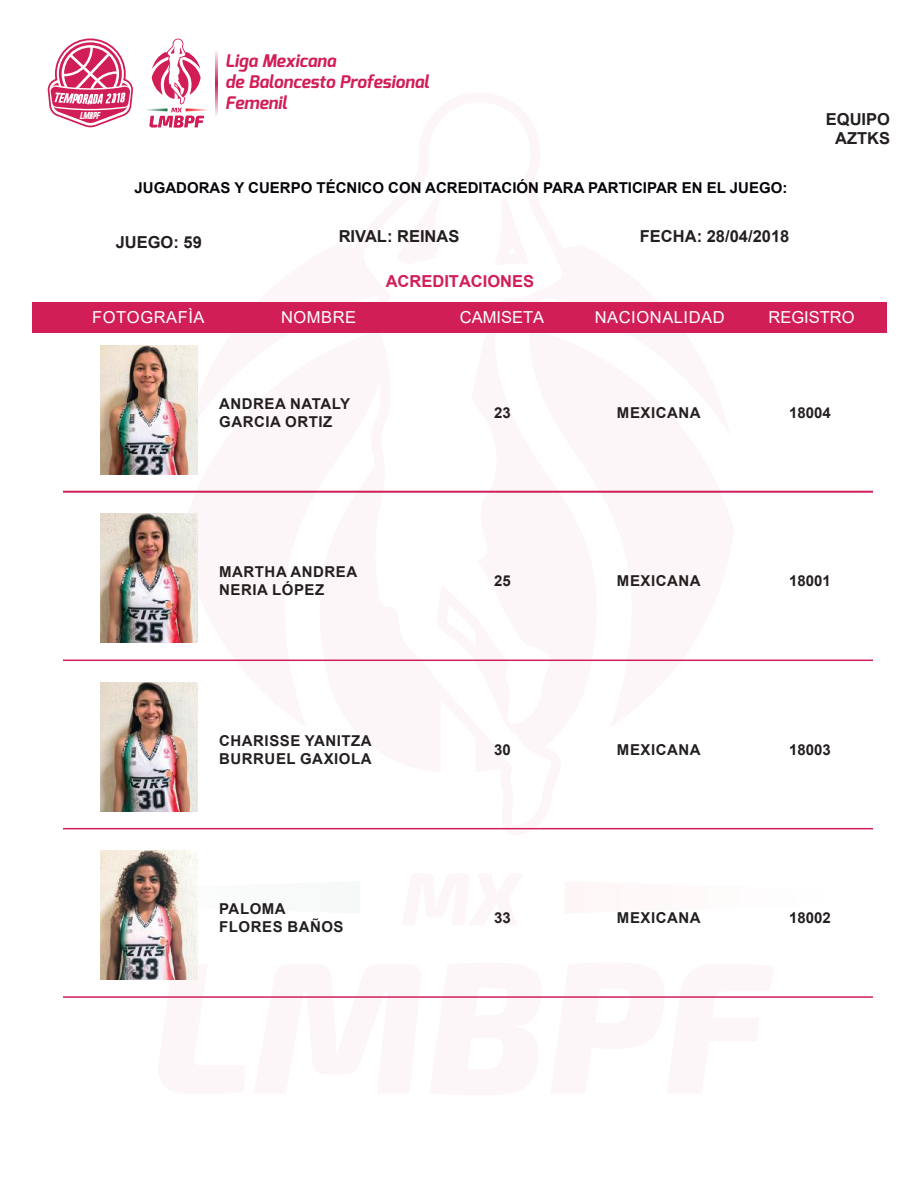
<style>
.page{position:relative;width:918px;height:1188px;background:#fff}
.page>*{position:absolute;margin:0;border:0;box-sizing:border-box;transform-origin:0 0}
.t1{font:italic 700 17.4px/20.9px "Exo";color:#d11e57}
.t2{font:700 16.5px/19.8px "Arial";color:#241f1f;text-align:center}
.t3{font:16.5px "Arial";letter-spacing:.035em;color:#fff}
.t4{font:16.5px "Arial";color:#fff}
.t5{font:700 16.5px "Arial";color:#d11e57}
.t6{font:700 15px/18px "Arial";letter-spacing:.035em;color:#241f1f}
.t7{font:700 15px "Arial";color:#05050a}
.t8{font:9.75px "Urae Nium";color:#fff}
</style>
<div class="page">
<svg style="left:361px;top:302px;width:203px;height:360px"></svg>
<div style="left:33px;top:303px;width:854px;height:30px;background:#d11e57"></div>
<svg style="left:146px;top:38px;width:62px;height:90px"></svg>
<svg style="left:215px;top:51px;width:2px;height:65px"></svg>
<svg style="left:48px;top:45px;width:85px;height:82px"></svg>
<img style="left:101px;top:346px;width:97px;height:128px">
<hr style="left:63px;top:491px;width:810px;height:2px;background:#d12057">
<img style="left:101px;top:514px;width:97px;height:129px">
<hr style="left:63px;top:660px;width:810px;height:1px;background:#d12057">
<img style="left:101px;top:682px;width:97px;height:129px">
<hr style="left:63px;top:828px;width:810px;height:1px;background:#d12057">
<img style="left:101px;top:851px;width:97px;height:129px">
<hr style="left:63px;top:996px;width:810px;height:2px;background:#d12057">
<p class="t1" style="left:225px;top:50px;width:205px">Liga Mexicana<br>de Baloncesto Profesional<br>Femenil</p>
<p class="t8" style="left:80px;top:112px;width:22px">lmbpf</p>
<p class="t2" style="left:826px;top:109px;width:66px">EQUIPO<br>AZTKS</p>
<p class="t7" style="left:135px;top:178px;width:654px">JUGADORAS Y CUERPO TÉCNICO CON ACREDITACIÓN PARA PARTICIPAR EN EL JUEGO:</p>
<p class="t2" style="left:116px;top:233px;width:88px">JUEGO: 59</p>
<p class="t2" style="left:339px;top:226px;width:122px">RIVAL: REINAS</p>
<p class="t2" style="left:640px;top:226px;width:151px">FECHA: 28/04/2018</p>
<p class="t5" style="left:386px;top:270px;width:150px">ACREDITACIONES</p>
<p class="t3" style="left:92px;top:306px;width:114px">FOTOGRAFÌA</p>
<p class="t3" style="left:281px;top:306px;width:77px">NOMBRE</p>
<p class="t4" style="left:460px;top:306px;width:86px">CAMISETA</p>
<p class="t4" style="left:769px;top:306px;width:88px">REGISTRO</p>
<p class="t3" style="left:595px;top:306px;width:131px">NACIONALIDAD</p>
<p class="t6" style="left:219px;top:395px;width:132px">ANDREA NATALY<br>GARCIA ORTIZ</p>
<p class="t6" style="left:494px;top:404px;width:18px">23</p>
<p class="t6" style="left:617px;top:404px;width:85px">MEXICANA</p>
<p class="t6" style="left:789px;top:404px;width:43px">18004</p>
<p class="t6" style="left:219px;top:563px;width:139px">MARTHA ANDREA<br>NERIA LÓPEZ</p>
<p class="t6" style="left:494px;top:572px;width:18px">25</p>
<p class="t6" style="left:617px;top:572px;width:85px">MEXICANA</p>
<p class="t6" style="left:789px;top:572px;width:43px">18001</p>
<p class="t6" style="left:219px;top:731px;width:154px">CHARISSE YANITZA<br>BURRUEL GAXIOLA</p>
<p class="t6" style="left:494px;top:740px;width:18px">30</p>
<p class="t6" style="left:617px;top:740px;width:85px">MEXICANA</p>
<p class="t6" style="left:789px;top:740px;width:43px">18003</p>
<p class="t6" style="left:219px;top:900px;width:126px">PALOMA<br>FLORES BAÑOS</p>
<p class="t6" style="left:494px;top:909px;width:18px">33</p>
<p class="t6" style="left:617px;top:909px;width:85px">MEXICANA</p>
<p class="t6" style="left:789px;top:909px;width:43px">18002</p>
</div>
